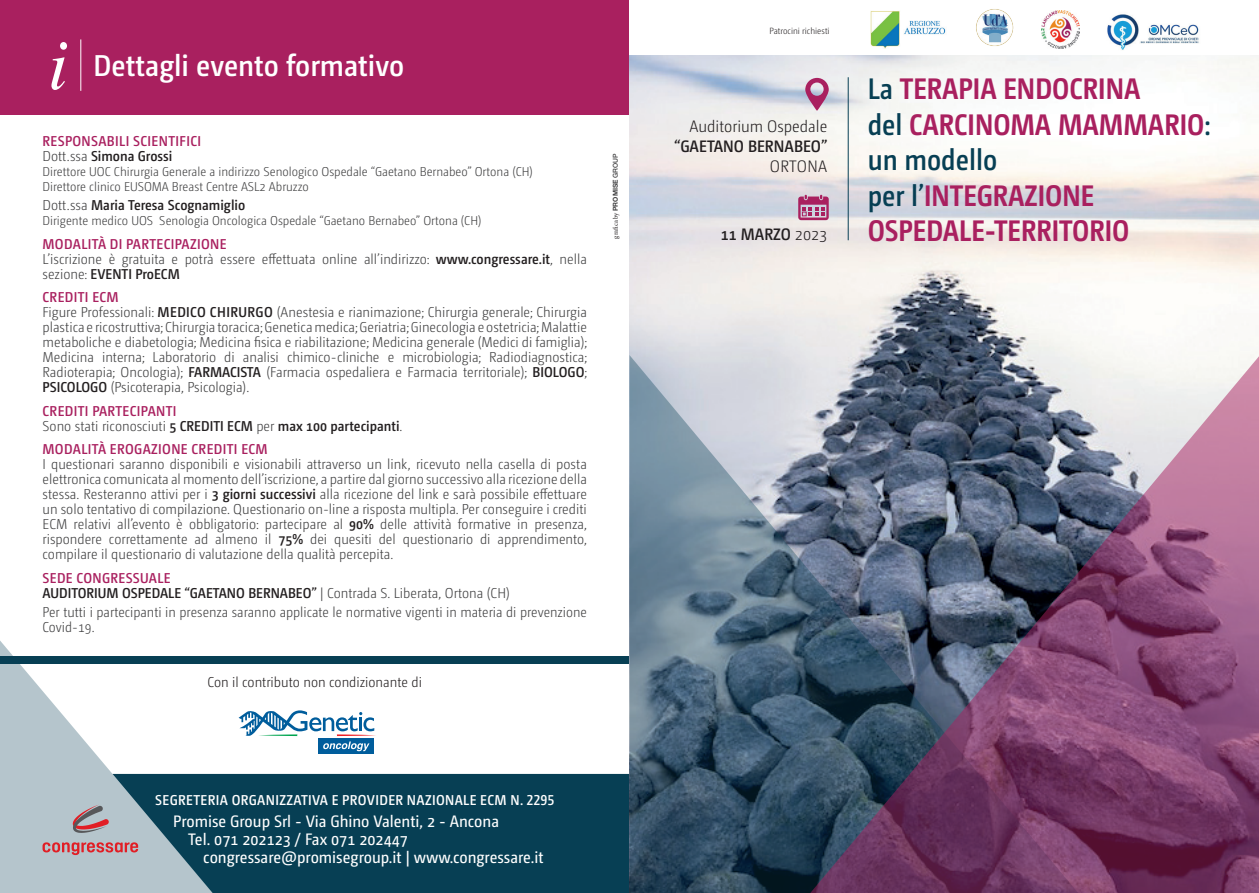
<style>
.page{position:relative;width:1259px;height:893px;background:#fff}
.page>*{position:absolute;margin:0;border:0;box-sizing:border-box;transform-origin:0 0}
.t1{font:italic 71.85px "Times";color:#fff}
.t2{font:600 30px "Camingo Dos Pro S Cd";color:#fff}
.t3{font:700 29.55px/35.4px "Camingo Dos Pro S Cd";color:#a9205f;scale:.95 1}
.t4{font:16.5px/18px "Camingo Dos Pro S Cd";color:#fff}
.t5{font:600 16.5px "Camingo Dos Pro S Cd";color:#231f20}
.t6{font:300 16.5px "Camingo Dos Pro S Cd";color:#231f20}
.t7{font:300 14.25px/15px "Camingo Dos Pro S Cd";color:#3e3e3f}
.t8{font:600 14.25px/15px "Camingo Dos Pro S Cd";color:#231f20}
.t9{font:600 14.25px/15px "Camingo Dos Pro S Cd";letter-spacing:.025em;color:#a9205f}
.t10{font:600 14.25px "Camingo Dos Pro S Cd";letter-spacing:.025em;color:#fff}
.t11{font:300 14.25px "Camingo Dos Pro S Cd";color:#231f20}
.t12{font:300 12.75px/15px "Camingo Dos Pro S Cd";color:#3e3e3f}
.t13{font:300 9px "Camingo Dos Pro S Cd";color:#231f20}
.t14{font:6.75px "Minion Pro";color:#231f20}
.s1{font-weight:300;color:#3e3e3f}
.s2{color:#231f20}
.s3{font-weight:600;color:#a9205f}
.s4{font-weight:600;color:#231f20}
.s5{color:#a9205f}
.s6{font-family:"Helvetica Neue LT Std";font-weight:700;color:#3e3e3f}
.s7{font-family:"Helvetica Neue LT Std";font-weight:500;color:#3e3e3f}
.s8{font-weight:600;color:#073f54}
.s9{font-weight:300}
</style>
<div class="page">
<svg style="left:0;top:641px;width:224px;height:252px"></svg>
<svg style="left:112px;top:774px;width:517px;height:119px;background:#174b5f"></svg>
<div style="left:0;top:656px;width:629px;height:7px;background:#073f54"></div>
<div style="left:0;top:0;width:629px;height:114px;background:#a9205f"></div>
<div style="left:318px;top:738px;width:56px;height:16px;background:#005d9c"></div>
<svg style="left:239px;top:710px;width:137px;height:41px"></svg>
<img style="left:629px;top:55px;width:630px;height:300px">
<svg style="left:629px;top:355px;width:170px;height:538px;background:#677d8e"></svg>
<svg style="left:799px;top:342px;width:460px;height:551px;background:#755f7c"></svg>
<svg style="left:798px;top:195px;width:30px;height:25px"></svg>
<hr style="left:848px;top:77px;width:1px;height:163px;background:#073f54">
<svg style="left:805px;top:78px;width:23px;height:33px"></svg>
<svg style="left:73px;top:804px;width:36px;height:29px"></svg>
<svg style="left:43px;top:842px;width:95px;height:13px"></svg>
<hr style="left:80px;top:39px;width:1px;height:52px;background:#fff">
<img style="left:870px;top:11px;width:76px;height:37px">
<img style="left:976px;top:9px;width:38px;height:37px">
<img style="left:1107px;top:14px;width:92px;height:36px">
<img style="left:1042px;top:11px;width:37px;height:37px">
<h1 class="t1" style="left:48px;top:3px;width:21px">i</h1>
<h2 class="t2" style="left:94px;top:47px;width:312px">Dettagli evento formativo</h2>
<p class="t9" style="left:43px;top:133px;width:160px">RESPONSABILI SCIENTIFICI<br><span class="s1">Dott.ssa</span> <span class="s2">Simona Grossi</span></p>
<p class="t12" style="left:43px;top:164px;width:492px">Direttore UOC Chirurgia Generale a indirizzo Senologico Ospedale “Gaetano Bernabeo” Ortona (CH)<br>Direttore clinico EUSOMA Breast Centre ASL2 Abruzzo</p>
<p class="t8" style="left:43px;top:198px;width:204px"><span class="s1">Dott.ssa</span> Maria Teresa Scognamiglio</p>
<p class="t12" style="left:43px;top:213px;width:440px">Dirigente medico UOS Senologia Oncologica Ospedale “Gaetano Bernabeo” Ortona (CH)</p>
<p class="t7" style="left:43px;top:236px;width:546px"><span class="s3">MODALITÀ DI PARTECIPAZIONE<br></span>L’iscrizione è gratuita e potrà essere effettuata online all’indirizzo: <span class="s4">www.congressare.it</span>, nella sezione: <span class="s4">EVENTI ProECM</span></p>
<p class="t7" style="left:43px;top:290px;width:546px"><span class="s3">CREDITI ECM<br></span>Figure Professionali: <span class="s4">MEDICO CHIRURGO</span> (Anestesia e rianimazione; Chirurgia generale; Chirurgia plastica e ricostruttiva; Chirurgia toracica; Genetica medica; Geriatria; Ginecologia e ostetricia; Malattie metaboliche e diabetologia; Medicina fisica e riabilitazione; Medicina generale (Medici di famiglia); Medicina interna; Laboratorio di analisi chimico-cliniche e microbiologia; Radiodiagnostica; Radioterapia; Oncologia); <span class="s4">FARMACISTA</span> (Farmacia ospedaliera e Farmacia territoriale); <span class="s4">BIOLOGO</span>; <span class="s4">PSICOLOGO</span> (Psicoterapia, Psicologia).</p>
<p class="t8" style="left:43px;top:403px;width:361px"><span class="s5">CREDITI PARTECIPANTI<br></span><span class="s1">Sono stati riconosciuti</span> 5 CREDITI ECM <span class="s1">per</span> max 100 partecipanti<span class="s1">.</span></p>
<p class="t9" style="left:43px;top:442px;width:227px">MODALITÀ EROGAZIONE CREDITI ECM</p>
<p class="t7" style="left:43px;top:457px;width:546px;text-align:justify">I questionari saranno disponibili e visionabili attraverso un link, ricevuto nella casella di posta elettronica comunicata al momento dell’iscrizione, a partire dal giorno successivo alla ricezione della stessa. Resteranno attivi per i <span class="s4">3 giorni successivi</span> alla ricezione del link e sarà possibile effettuare un solo tentativo di compilazione. Questionario on-line a risposta multipla. Per conseguire i crediti ECM relativi all’evento è obbligatorio: partecipare al <span class="s4">90%</span> delle attività formative in presenza, rispondere correttamente ad almeno il <span class="s4">75%</span> dei quesiti del questionario di apprendimento, compilare il questionario di valutazione della qualità percepita.</p>
<p class="t8" style="left:43px;top:570px;width:469px"><span class="s5">SEDE CONGRESSUALE<br></span>AUDITORIUM OSPEDALE “GAETANO BERNABEO” <span class="s1">| Contrada S. Liberata, Ortona (CH)</span></p>
<p class="t7" style="left:43px;top:605px;width:546px">Per tutti i partecipanti in presenza saranno applicate le normative vigenti in materia di prevenzione<br>Covid-19.</p>
<p class="t11" style="left:207px;top:674px;width:216px">Con il contributo non condizionante di</p>
<p class="t14" style="left:611px;top:239px;width:87px;rotate:-90deg">grafica by <span class="s6">PROMISE</span> <span class="s7">GROUP</span></p>
<p class="t10" style="left:155px;top:791px;width:401px">SEGRETERIA ORGANIZZATIVA E PROVIDER NAZIONALE ECM N. 2295</p>
<p class="t4" style="left:188px;top:812px;width:312px;text-indent:-15px">Promise Group Srl - Via Ghino Valenti, 2 - Ancona<br>Tel. 071 202123 / Fax 071 202447</p>
<p class="t4" style="left:203px;top:848px;width:342px">congressare@promisegroup.it | www.congressare.it</p>
<p class="t13" style="left:769px;top:26px;width:62px">Patrocini richiesti</p>
<p class="t6" style="left:689px;top:117px;width:139px">Auditorium Ospedale</p>
<p class="t5" style="left:674px;top:137px;width:155px">“GAETANO BERNABEO”</p>
<p class="t6" style="left:770px;top:157px;width:59px">ORTONA</p>
<h3 class="t3" style="left:867px;top:71px;width:362px"><span class="s8">La</span> TERAPIA ENDOCRINA<br><span class="s8">del</span> CARCINOMA MAMMARIO<span class="s8">: un modello<br>per l’</span>INTEGRAZIONE</h3>
<p class="t5" style="left:721px;top:225px;width:108px">11 MARZO <span class="s9">2023</span></p>
<h3 class="t3" style="left:867px;top:213px;width:277px">OSPEDALE-TERRITORIO</h3>
</div>
